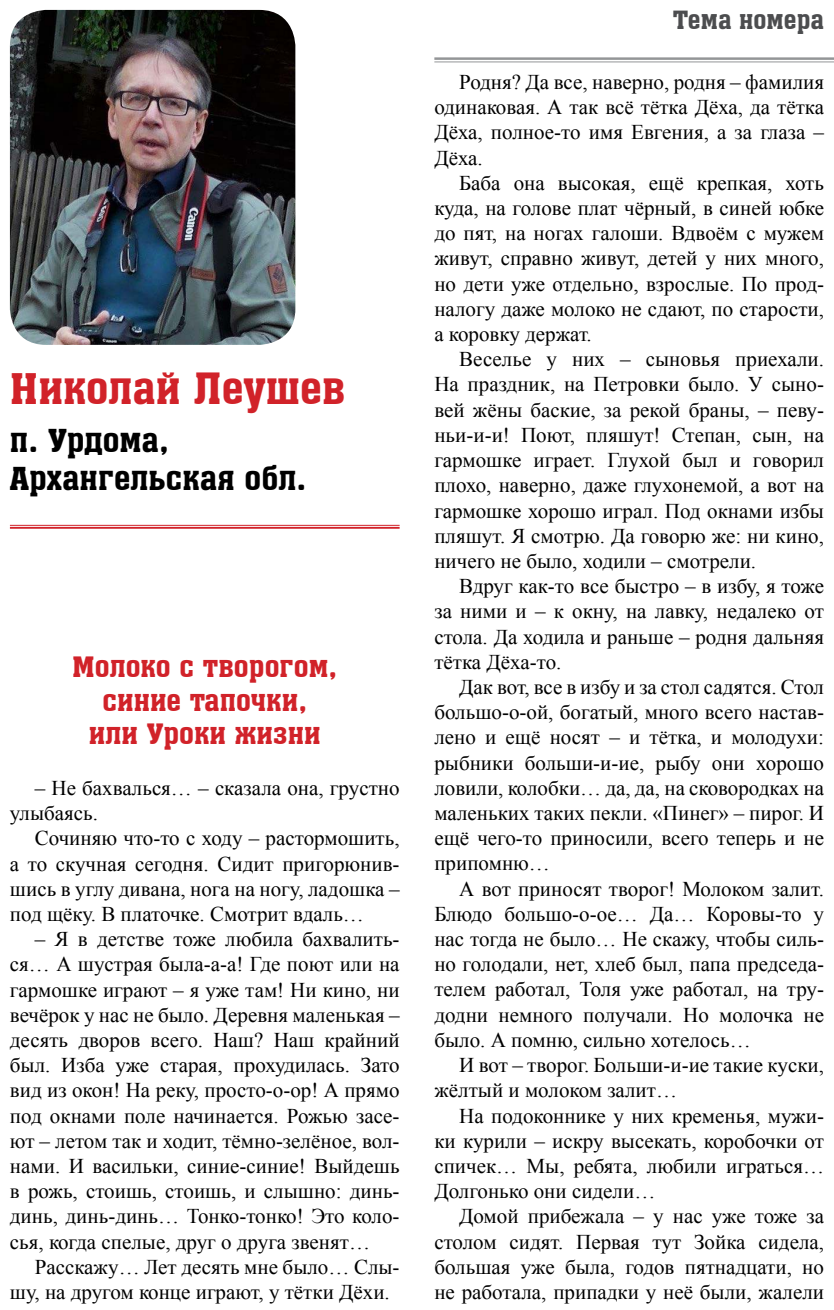
<style>
.page{position:relative;width:834px;height:1310px;background:#fff}
.page>*{position:absolute;margin:0;border:0;box-sizing:border-box;transform-origin:0 0}
.t1{font:42px "a Assuan";color:#d12229}
.t2{font:31.5px/37.8px "a Assuan";color:#000}
.t3{font:28px/33.6px "a Assuan";color:#d12229;text-align:center}
.t4{font:24.5px "a Assuan";color:#4c4d4f}
.t5{font:21px/25.2px "Times New Roman";color:#000;text-align:justify}
</style>
<div class="page">
<hr style="left:434px;top:57px;width:399px;height:3px;background:#939597">
<hr style="left:434px;top:61px;width:399px;height:1px;background:#939597">
<img style="left:10px;top:10px;width:285px;height:335px">
<hr style="left:10px;top:525px;width:389px;height:1px;background:#d12229">
<hr style="left:10px;top:527px;width:389px;height:2px;background:#d12229">
<h1 class="t1" style="left:10px;top:366px;width:337px">Николай Леушев</h1>
<h2 class="t2" style="left:10px;top:422px;width:298px">п. Урдома,<br>Архангельская обл.</h2>
<h3 class="t3" style="left:72px;top:651px;width:266px">Молоко с творогом, синие тапочки,<br>или Уроки жизни</h3>
<p class="t5" style="left:10px;top:775px;width:391px;text-indent:25px">– Не бахвалься… – сказала она, грустно улыбаясь.</p>
<p class="t5" style="left:10px;top:825px;width:391px;text-indent:25px">Сочиняю что-то с ходу – растормошить, а то скучная сегодня. Сидит пригорюнив&shy;шись в углу дивана, нога на ногу, ладошка – под щёку. В платочке. Смотрит вдаль…</p>
<p class="t5" style="left:10px;top:926px;width:391px;text-indent:25px">– Я в детстве тоже любила бахвалить&shy;ся… А шустрая была-а-а! Где поют или на гармошке играют – я уже там! Ни кино, ни вечёрок у нас не было. Деревня маленькая – десять дворов всего. Наш? Наш крайний был. Изба уже старая, прохудилась. Зато вид из окон! На реку, просто-о-ор! А прямо под окнами поле начинается. Рожью засе&shy;ют – летом так и ходит, тёмно-зелёное, вол&shy;нами. И васильки, синие-синие! Выйдешь в рожь, стоишь, стоишь, и слышно: динь&shy;динь, динь-динь… Тонко-тонко! Это коло&shy;сья, когда спелые, друг о друга звенят…</p>
<p class="t5" style="left:10px;top:1254px;width:391px;text-indent:25px">Расскажу… Лет десять мне было… Слы&shy;шу, на другом конце играют, у тётки Дёхи.</p>
<p class="t4" style="left:672px;top:7px;width:153px">Тема номера</p>
<p class="t5" style="left:434px;top:69px;width:391px;text-indent:25px">Родня? Да все, наверно, родня – фамилия одинаковая. А так всё тётка Дёха, да тётка Дёха, полное-то имя Евгения, а за глаза – Дёха.</p>
<p class="t5" style="left:434px;top:170px;width:391px;text-indent:25px">Баба она высокая, ещё крепкая, хоть куда, на голове плат чёрный, в синей юбке до пят, на ногах галоши. Вдвоём с мужем живут, справно живут, детей у них много, но дети уже отдельно, взрослые. По прод&shy;налогу даже молоко не сдают, по старости, а коровку держат.</p>
<p class="t5" style="left:434px;top:346px;width:391px;text-indent:25px">Веселье у них – сыновья приехали.<br>На праздник, на Петровки было. У сыно&shy;вей жёны баские, за рекой браны, – певу&shy;ньи-и-и! Поют, пляшут! Степан, сын, на гармошке играет. Глухой был и говорил плохо, наверно, даже глухонемой, а вот на гармошке хорошо играл. Под окнами избы пляшут. Я смотрю. Да говорю же: ни кино, ничего не было, ходили – смотрели.</p>
<p class="t5" style="left:434px;top:573px;width:391px;text-indent:25px">Вдруг как-то все быстро – в избу, я тоже за ними и – к окну, на лавку, недалеко от стола. Да ходила и раньше – родня дальняя тётка Дёха-то.</p>
<p class="t5" style="left:434px;top:674px;width:391px;text-indent:25px">Дак вот, все в избу и за стол садятся. Стол большо-о-ой, богатый, много всего настав&shy;лено и ещё носят – и тётка, и молодухи: рыбники больши-и-ие, рыбу они хорошо ловили, колобки… да, да, на сковородках на маленьких таких пекли. «Пинег» – пирог. И ещё чего-то приносили, всего теперь и не припомню…</p>
<p class="t5" style="left:434px;top:875px;width:391px;text-indent:25px">А вот приносят творог! Молоком залит.<br>Блюдо большо-о-ое… Да… Коровы-то у нас тогда не было… Не скажу, чтобы силь&shy;но голодали, нет, хлеб был, папа председа&shy;телем работал, Толя уже работал, на тру&shy;додни немного получали. Но молочка не было. А помню, сильно хотелось…</p>
<p class="t5" style="left:434px;top:1052px;width:391px;text-indent:25px">И вот – творог. Больши-и-ие такие куски, жёлтый и молоком залит…</p>
<p class="t5" style="left:434px;top:1102px;width:391px;text-indent:25px">На подоконнике у них кременья, мужи&shy;ки курили – искру высекать, коробочки от спичек… Мы, ребята, любили играться… Долгонько они сидели…</p>
<p class="t5" style="left:434px;top:1203px;width:391px;text-indent:25px">Домой прибежала – у нас уже тоже за столом сидят. Первая тут Зойка сидела, большая уже была, годов пятнадцати, но не работала, припадки у неё были, жалели</p>
</div>
